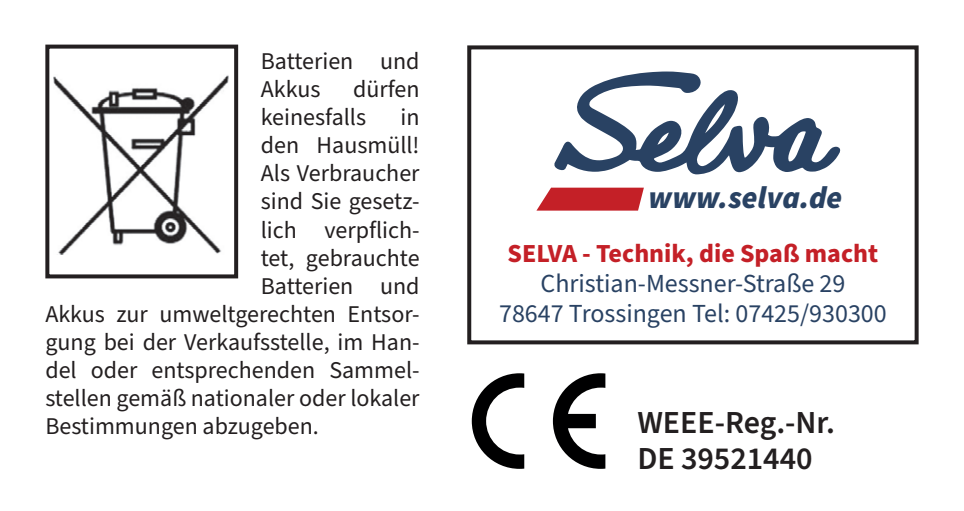
<style>
.page{position:relative;width:964px;height:511px;background:#fff}
.page>*{position:absolute;margin:0;border:0;box-sizing:border-box;transform-origin:0 0}
.t1{font:600 32px/36px "Source Sans Pro";color:#231f20}
.t2{font:italic 900 31.2px "Source Sans Pro";color:#294263}
.t3{font:26px/30px "Source Sans Pro";color:#294263;text-align:center}
.t4{font:700 26px "Source Sans Pro";color:#c42027}
.t5{font:24px/28px "Source Sans Pro";color:#231f20}
</style>
<div class="page">
<img style="left:54px;top:75px;width:174px;height:179px">
<div style="left:45px;top:45px;width:193px;height:233px;border:4px solid #231f20"></div>
<svg style="left:472px;top:373px;width:52px;height:95px"></svg>
<svg style="left:553px;top:373px;width:52px;height:95px"></svg>
<svg style="left:554px;top:71px;width:286px;height:103px"></svg>
<svg style="left:537px;top:187px;width:107px;height:23px;background:#ca3a40"></svg>
<div style="left:467px;top:45px;width:451px;height:299px;border:4px solid #231f20"></div>
<p class="t5" style="left:261px;top:48px;width:160px">Batterien und<br>Akkus</p>
<p class="t5" style="left:261px;top:76px;width:160px;text-indent:92px">dürfen keinesfalls</p>
<p class="t5" style="left:400px;top:104px;width:21px">in</p>
<p class="t5" style="left:261px;top:132px;width:160px">den Hausmüll!</p>
<p class="t5" style="left:261px;top:160px;width:160px">Als Verbraucher</p>
<p class="t5" style="left:261px;top:188px;width:160px">sind Sie gesetz-</p>
<p class="t5" style="left:261px;top:216px;width:160px">lich verpflich-</p>
<p class="t5" style="left:261px;top:244px;width:160px">tet, gebrauchte</p>
<p class="t5" style="left:261px;top:272px;width:160px">Batterien und</p>
<p class="t5" style="left:45px;top:300px;width:376px">Akkus zur umweltgerechten Entsor-</p>
<p class="t5" style="left:45px;top:328px;width:376px">gung bei der Verkaufsstelle, im Han-</p>
<p class="t5" style="left:45px;top:356px;width:376px">del oder entsprechenden Sammel-</p>
<p class="t5" style="left:45px;top:384px;width:376px">stellen gemäß nationaler oder lokaler</p>
<p class="t5" style="left:45px;top:412px;width:275px">Bestimmungen abzugeben.</p>
<h1 class="t1" style="left:637px;top:405px;width:199px">WEEE-Reg.-Nr.<br>DE 39521440</h1>
<p class="t2" style="left:648px;top:177px;width:196px">www.selva.de</p>
<p class="t4" style="left:507px;top:235px;width:372px">SELVA - Technik, die Spaß macht</p>
<p class="t3" style="left:499px;top:269px;width:389px">Christian-Messner-Straße 29<br>78647 Trossingen Tel: 07425/930300</p>
</div>
